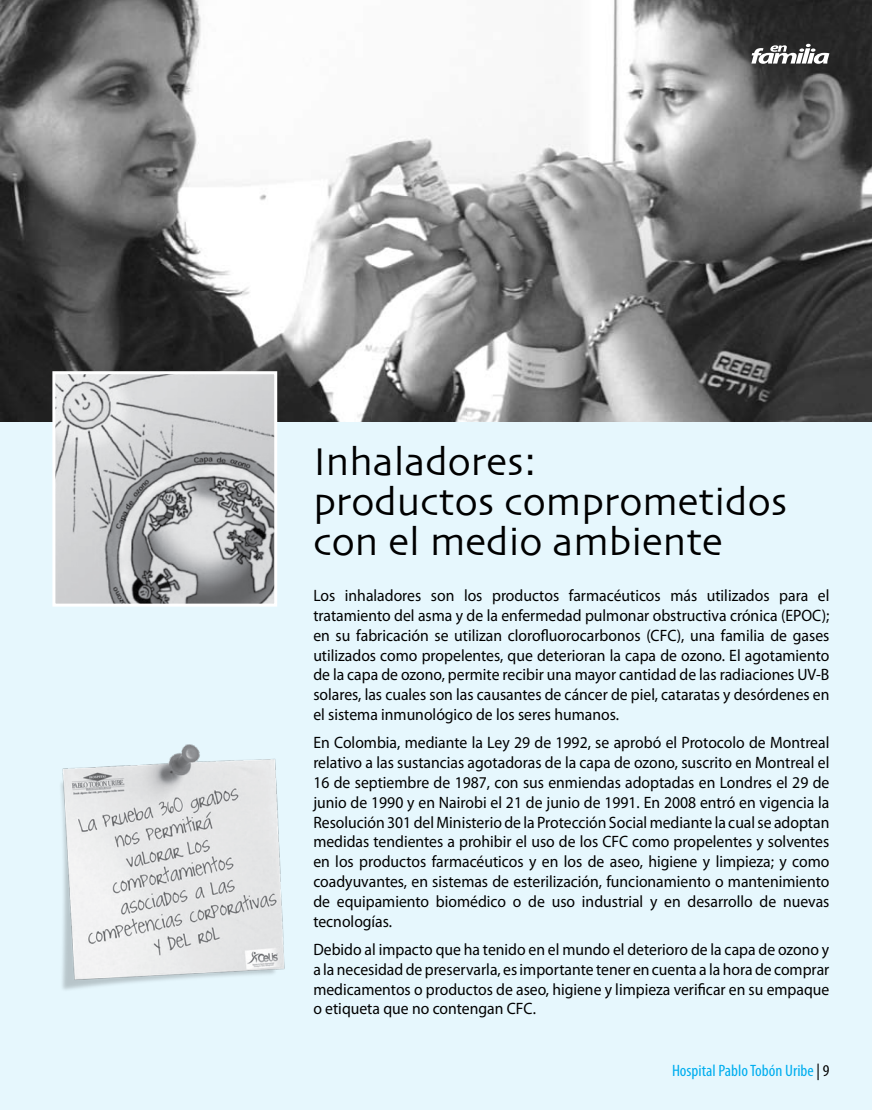
<style>
.page{position:relative;width:872px;height:1110px;background:#e6f7fd}
.page>*{position:absolute;margin:0;border:0;box-sizing:border-box;transform-origin:0 0}
.t1{font:40.5px/40.2px "Skia";color:#000}
.t2{font:16.5px/19.8px "Myriad Pro";color:#000;text-align:justify;scale:.95 1}
.t3{font:condensed 16.5px "Myriad Pro";color:#00aeef;scale:1.05 1}
.s1{color:#000}
</style>
<div class="page">
<img style="left:0;top:0;width:872px;height:422px">
<svg style="left:751px;top:44px;width:78px;height:20px;background:#8c8c8c"></svg>
<img style="left:56px;top:375px;width:217px;height:228px">
<div style="left:52px;top:371px;width:225px;height:236px;border:3px solid #fff"></div>
<img style="left:61px;top:744px;width:224px;height:246px">
<p class="t1" style="left:313px;top:444px;width:475px">Inhaladores:<br>productos comprometidos con el medio ambiente</p>
<p class="t2" style="left:313px;top:585px;width:545px">Los inhaladores son los productos farmacéuticos más utilizados para el tratamiento del asma y de la enfermedad pulmonar obstructiva crónica (EPOC); en su fabricación se utilizan clorofluorocarbonos (CFC), una familia de gases utilizados como propelentes, que deterioran la capa de ozono. El agotamiento de la capa de ozono, permite recibir una mayor cantidad de las radiaciones UV-B solares, las cuales son las causantes de cáncer de piel, cataratas y desórdenes en el sistema inmunológico de los seres humanos.</p>
<p class="t2" style="left:313px;top:733px;width:545px">En Colombia, mediante la Ley 29 de 1992, se aprobó el Protocolo de Montreal relativo a las sustancias agotadoras de la capa de ozono, suscrito en Montreal el 16 de septiembre de 1987, con sus enmiendas adoptadas en Londres el 29 de junio de 1990 y en Nairobi el 21 de junio de 1991. En 2008 entró en vigencia la Resolución 301 del Ministerio de la Protección Social mediante la cual se adoptan medidas tendientes a prohibir el uso de los CFC como propelentes y solventes en los productos farmacéuticos y en los de aseo, higiene y limpieza; y como coadyuvantes, en sistemas de esterilización, funcionamiento o mantenimiento de equipamiento biomédico o de uso industrial y en desarrollo de nuevas tecnologías.</p>
<p class="t2" style="left:313px;top:939px;width:545px">Debido al impacto que ha tenido en el mundo el deterioro de la capa de ozono y a la necesidad de preservarla, es importante tener en cuenta a la hora de comprar medicamentos o productos de aseo, higiene y limpieza verificar en su empaque o etiqueta que no contengan CFC.</p>
<p class="t3" style="left:672px;top:1060px;width:151px">Hospital Pablo Tobón Uribe <span class="s1">| 9</span></p>
</div>
